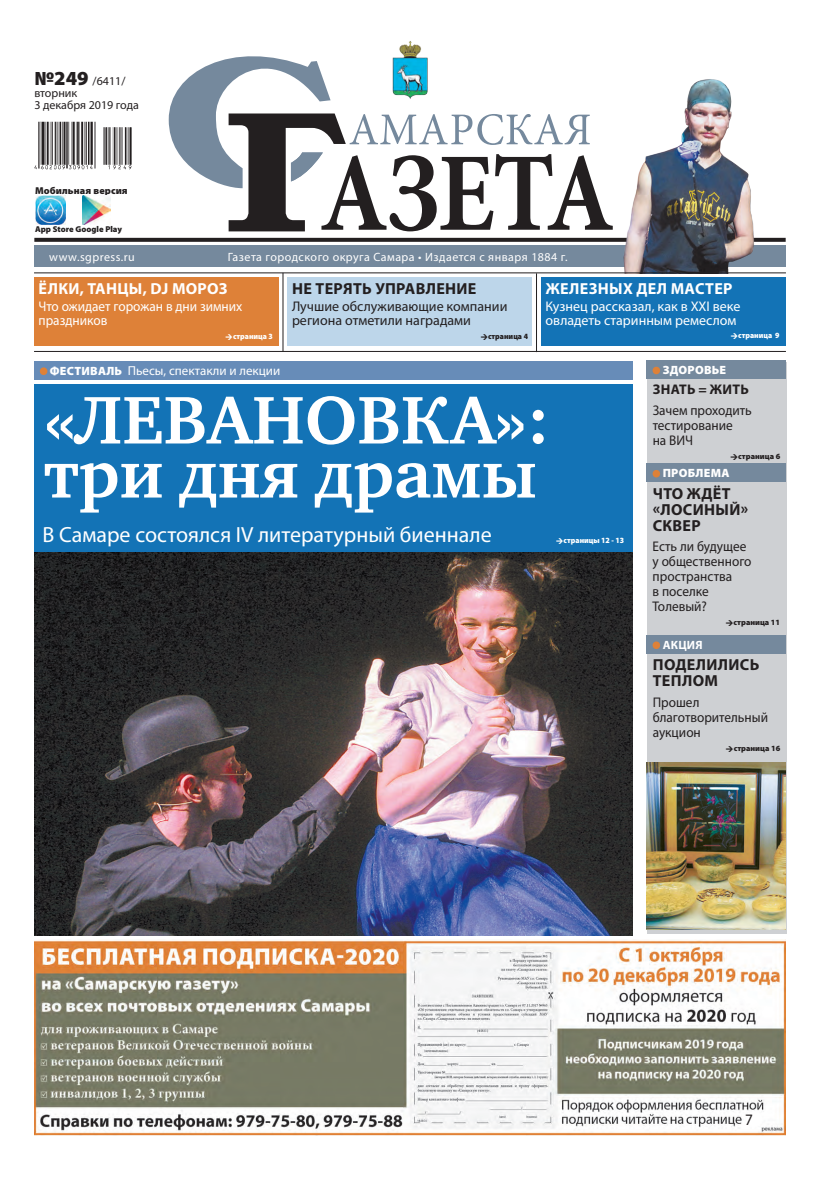
<style>
.page{position:relative;width:820px;height:1191px;background:#fff}
.page>*{position:absolute;margin:0;border:0;box-sizing:border-box;transform-origin:0 0}
.t1{font:700 69px/54px "Charter C";color:#fff}
.t2{font:22px "Myriad Pro";color:#fff}
.t3{font:700 16px/16px "Myriad Pro";letter-spacing:.02em;color:#231f20}
.t4{font:700 16px "Myriad Pro";letter-spacing:.02em;color:#fff}
.t5{font:16px "Myriad Pro";color:#231f20;scale:.95 1}
.t6{font:14px/15px "Myriad Pro";color:#231f20;scale:.95 1}
.t7{font:14px/14px "Myriad Pro";color:#fff}
.t8{font:14px/14px "Myriad Pro";color:#231f20}
.t9{font:14px/14px "Myriad Pro";color:#fff;scale:.95 1}
.t10{font:700 14px "Myriad Pro";letter-spacing:.02em;color:#231f20}
.t11{font:13px "Myriad Pro";color:#fff}
.t12{font:12px "Myriad Pro";letter-spacing:.04em;color:#fff}
.t13{font:12px/12px "Myriad Pro";color:#231f20}
.t14{font:900 12px "Myriad Pro";letter-spacing:.02em;color:#fff}
.t15{font:700 12px "Myriad Pro";letter-spacing:.02em;color:#fff}
.t16{font:900 10px "Myriad Pro";letter-spacing:.01em;color:#231f20}
.t17{font:900 8.5px "Myriad Pro";color:#231f20}
.t18{font:900 8px "Myriad Pro";color:#fff;scale:.95 1}
.t19{font:900 8px "Myriad Pro";color:#231f20}
.t20{font:900 8px "Myriad Pro";color:#231f20;scale:.95 1}
.s1{font-weight:900;font-size:20px}
.s2{font-weight:900;font-size:12px}
</style>
<div class="page">
<img style="left:34px;top:552px;width:598px;height:383px">
<div style="left:34px;top:384px;width:598px;height:168px;background:#1373b6"></div>
<div style="left:646px;top:362px;width:139px;height:571px;background:#ced0d3"></div>
<div style="left:34px;top:246px;width:751px;height:21px;background:#75899d"></div>
<hr style="left:34px;top:351px;width:751px;height:1px;background:#231f20">
<div style="left:287px;top:277px;width:244px;height:68px;background:#bdd6ea"></div>
<div style="left:34px;top:277px;width:244px;height:68px;background:#de8138"></div>
<hr style="left:282px;top:273px;width:1px;height:79px;background:#231f20">
<hr style="left:536px;top:273px;width:1px;height:79px;background:#231f20">
<svg style="left:34px;top:238px;width:751px;height:4px;background:#2c2829"></svg>
<img style="left:34px;top:122px;width:98px;height:48px">
<img style="left:35px;top:195px;width:30px;height:30px">
<img style="left:83px;top:195px;width:27px;height:30px">
<svg style="left:169px;top:41px;width:443px;height:190px"></svg>
<div style="left:541px;top:277px;width:244px;height:68px;background:#1373b6"></div>
<div style="left:646px;top:360px;width:139px;height:19px;background:#75899d"></div>
<div style="left:652px;top:367px;width:7px;height:7px;background:#de8138;border-radius:50%"></div>
<div style="left:646px;top:635px;width:139px;height:19px;background:#75899d"></div>
<div style="left:652px;top:641px;width:7px;height:8px;background:#de8138;border-radius:50%"></div>
<div style="left:646px;top:463px;width:139px;height:19px;background:#75899d"></div>
<div style="left:652px;top:470px;width:7px;height:7px;background:#de8138;border-radius:50%"></div>
<div style="left:34px;top:361px;width:598px;height:18px;background:#678cb8"></div>
<div style="left:40px;top:367px;width:7px;height:8px;background:#de8138;border-radius:50%"></div>
<img style="left:34px;top:939px;width:751px;height:196px">
<div style="left:746px;top:1111px;width:16px;height:15px;background:#fff;border-radius:50%"></div>
<div style="left:745px;top:1111px;width:17px;height:16px;border:1px solid #fff;border-radius:50%"></div>
<img style="left:646px;top:763px;width:139px;height:166px">
<img style="left:617px;top:79px;width:144px;height:193px">
<hr style="left:34px;top:272px;width:751px;height:1px;background:#231f20">
<p class="t13" style="left:34px;top:75px;width:106px"><span class="s1">№249</span> /6411/ вторник<br>3 декабря 2019 года</p>
<p class="t16" style="left:35px;top:184px;width:94px">Мобильная версия</p>
<p class="t17" style="left:35px;top:224px;width:88px">App Store Google Play</p>
<p class="t12" style="left:49px;top:249px;width:87px">www.sgpress.ru</p>
<p class="t12" style="left:228px;top:249px;width:341px">Газета городского округа Самара • Издается с января 1884 г.</p>
<p class="t4" style="left:39px;top:278px;width:190px">ЁЛКИ, ТАНЦЫ, DJ МОРОЗ</p>
<p class="t9" style="left:38px;top:299px;width:216px">Что ожидает горожан в дни зимних праздников</p>
<p class="t4" style="left:545px;top:278px;width:188px">ЖЕЛЕЗНЫХ ДЕЛ МАСТЕР</p>
<p class="t7" style="left:545px;top:299px;width:196px">Кузнец рассказал, как в XXI веке овладеть старинным ремеслом</p>
<p class="t14" style="left:662px;top:363px;width:65px">ЗДОРОВЬЕ</p>
<p class="t10" style="left:652px;top:380px;width:97px">ЗНАТЬ = ЖИТЬ</p>
<p class="t6" style="left:652px;top:402px;width:106px">Зачем проходить тестирование<br>на ВИЧ</p>
<p class="t19" style="left:738px;top:451px;width:43px">страница 6</p>
<p class="t3" style="left:292px;top:280px;width:186px">НЕ ТЕРЯТЬ УПРАВЛЕНИЕ</p>
<p class="t8" style="left:292px;top:299px;width:217px">Лучшие обслуживающие компании региона отметили наградами</p>
<p class="t18" style="left:233px;top:331px;width:43px">страница 3</p>
<p class="t20" style="left:488px;top:331px;width:43px">страница 4</p>
<p class="t18" style="left:738px;top:331px;width:45px">страница 9</p>
<p class="t11" style="left:50px;top:363px;width:232px"><span class="s2">ФЕСТИВАЛЬ</span> Пьесы, спектакли и лекции</p>
<h1 class="t1" style="left:44px;top:394px;width:507px">«ЛЕВАНОВКА»: три дня драмы</h1>
<h2 class="t2" style="left:43px;top:521px;width:450px">В Самаре состоялся IV литературный биеннале</h2>
<p class="t14" style="left:662px;top:466px;width:68px">ПРОБЛЕМА</p>
<p class="t3" style="left:652px;top:485px;width:97px">ЧТО ЖДЁТ «ЛОСИНЫЙ»<br>СКВЕР</p>
<p class="t6" style="left:652px;top:539px;width:106px">Есть ли будущее у общественного пространства<br>в поселке<br>Толевый?</p>
<p class="t19" style="left:733px;top:618px;width:48px">страница 11</p>
<p class="t18" style="left:563px;top:536px;width:65px">страницы 12 - 13</p>
<p class="t15" style="left:662px;top:637px;width:41px">АКЦИЯ</p>
<p class="t3" style="left:652px;top:656px;width:108px">ПОДЕЛИЛИСЬ<br>ТЕПЛОМ</p>
<p class="t6" style="left:652px;top:694px;width:123px">Прошел благотворительный аукцион</p>
<p class="t19" style="left:733px;top:743px;width:48px">страница 16</p>
<p class="t5" style="left:745px;top:1109px;width:10px">7</p>
</div>
